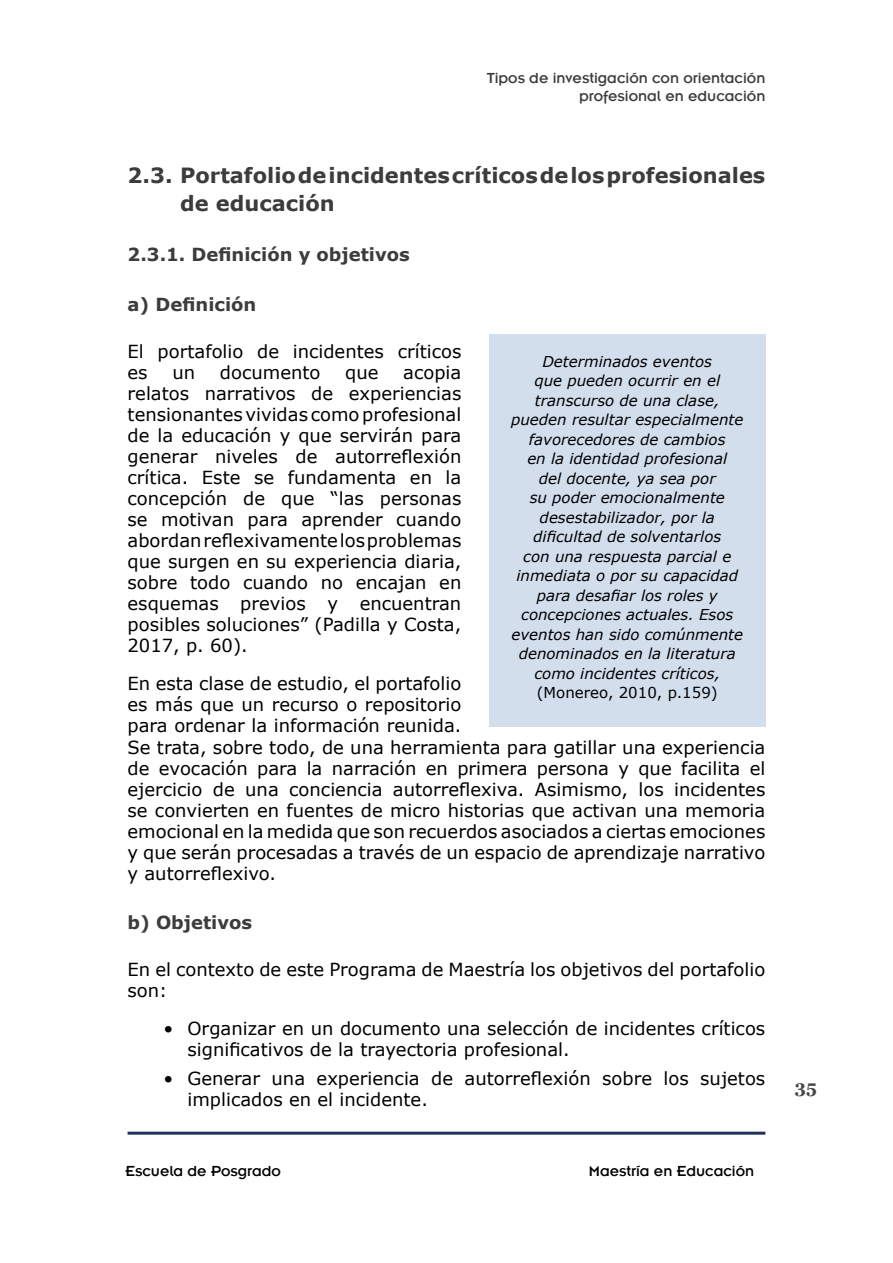
<style>
.page{position:relative;width:893px;height:1263px;background:#fff}
.page>*{position:absolute;margin:0;border:0;box-sizing:border-box;transform-origin:0 0}
.t1{font:700 21px/28.5px "Verdana";color:#3c3c3b}
.t2{font:18px/21px "Verdana";color:#000}
.t3{font:700 18px "Verdana";color:#3c3c3b}
.t4{font:700 18px "Georgia";color:#474746}
.t5{font:italic 15px/19.5px "Verdana";color:#000;text-align:center}
.t6{font:15px/17.5px "Emblem";color:#3c3c3b;text-align:right}
.t7{font:15px "Emblem";color:#000}
.t8{font:15px "Verdana";color:#000}
</style>
<div class="page">
<hr style="left:128px;top:1132px;width:637px;height:3px;background:#23305b">
<div style="left:489px;top:334px;width:276px;height:392px;background:#d3deed"></div>
<p class="t6" style="left:487px;top:70px;width:280px">Tipos de investigación con orientación profesional en educación</p>
<p class="t1" style="left:180px;top:160px;width:587px;text-indent:-52px">2.3. Portafolio de incidentes críticos de los profesionales de educación</p>
<p class="t3" style="left:128px;top:242px;width:284px">2.3.1. Definición y objetivos</p>
<p class="t3" style="left:128px;top:291px;width:130px">a) Definición</p>
<p class="t2" style="left:128px;top:341px;width:335px">El portafolio de incidentes críticos es</p>
<p class="t5" style="left:511px;top:351px;width:234px">Determinados eventos<br>que pueden ocurrir en el transcurso de una clase, pueden resultar especialmente favorecedores de cambios<br>en la identidad profesional<br>del docente, ya sea por<br>su poder emocionalmente desestabilizador, por la dificultad de solventarlos<br>con una respuesta parcial e inmediata o por su capacidad para desafiar los roles y concepciones actuales. Esos eventos han sido comúnmente denominados en la literatura como incidentes críticos,</p>
<p class="t8" style="left:537px;top:682px;width:182px">(Monereo, 2010, p.159)</p>
<p class="t2" style="left:172px;top:362px;width:24px">un</p>
<p class="t2" style="left:220px;top:362px;width:102px">documento</p>
<p class="t2" style="left:345px;top:362px;width:35px">que</p>
<p class="t2" style="left:128px;top:362px;width:335px;text-align:justify;text-indent:276px">acopia relatos narrativos de experiencias tensionantesvividas comoprofesional de la educación y que servirán para generar niveles de autorreflexión crítica. Este se fundamenta en la concepción de que “las personas se motivan para aprender cuando abordanreflexivamentelosproblemas que surgen en su experiencia diaria, sobre todo cuando no encajan en esquemas previos y encuentran posibles soluciones” (Padilla y Costa, 2017, p. 60).</p>
<p class="t2" style="left:127px;top:673px;width:639px">En esta clase de estudio, el portafolio<br>es más que un recurso o repositorio<br>para ordenar la información reunida.<br>Se trata, sobre todo, de una herramienta para gatillar una experiencia de evocación para la narración en primera persona y que facilita el ejercicio de una conciencia autorreflexiva. Asimismo, los incidentes se convierten en fuentes de micro historias que activan una memoria emocional en la medida que son recuerdos asociados a ciertas emociones y que serán procesadas a través de un espacio de aprendizaje narrativo y autorreflexivo.</p>
<p class="t3" style="left:127px;top:910px;width:126px">b) Objetivos</p>
<p class="t2" style="left:127px;top:959px;width:639px">En el contexto de este Programa de Maestría los objetivos del portafolio son:</p>
<p class="t2" style="left:187px;top:1018px;width:579px;text-indent:-24px">• Organizar en un documento una selección de incidentes críticos significativos de la trayectoria profesional.</p>
<p class="t2" style="left:187px;top:1068px;width:579px;text-indent:-24px">• Generar una experiencia de autorreflexión sobre los sujetos implicados en el incidente.</p>
<p class="t7" style="left:125px;top:1163px;width:157px">Escuela de Posgrado</p>
<p class="t7" style="left:589px;top:1163px;width:167px">Maestría en Educación</p>
<p class="t4" style="left:795px;top:1075px;width:24px">35</p>
</div>
